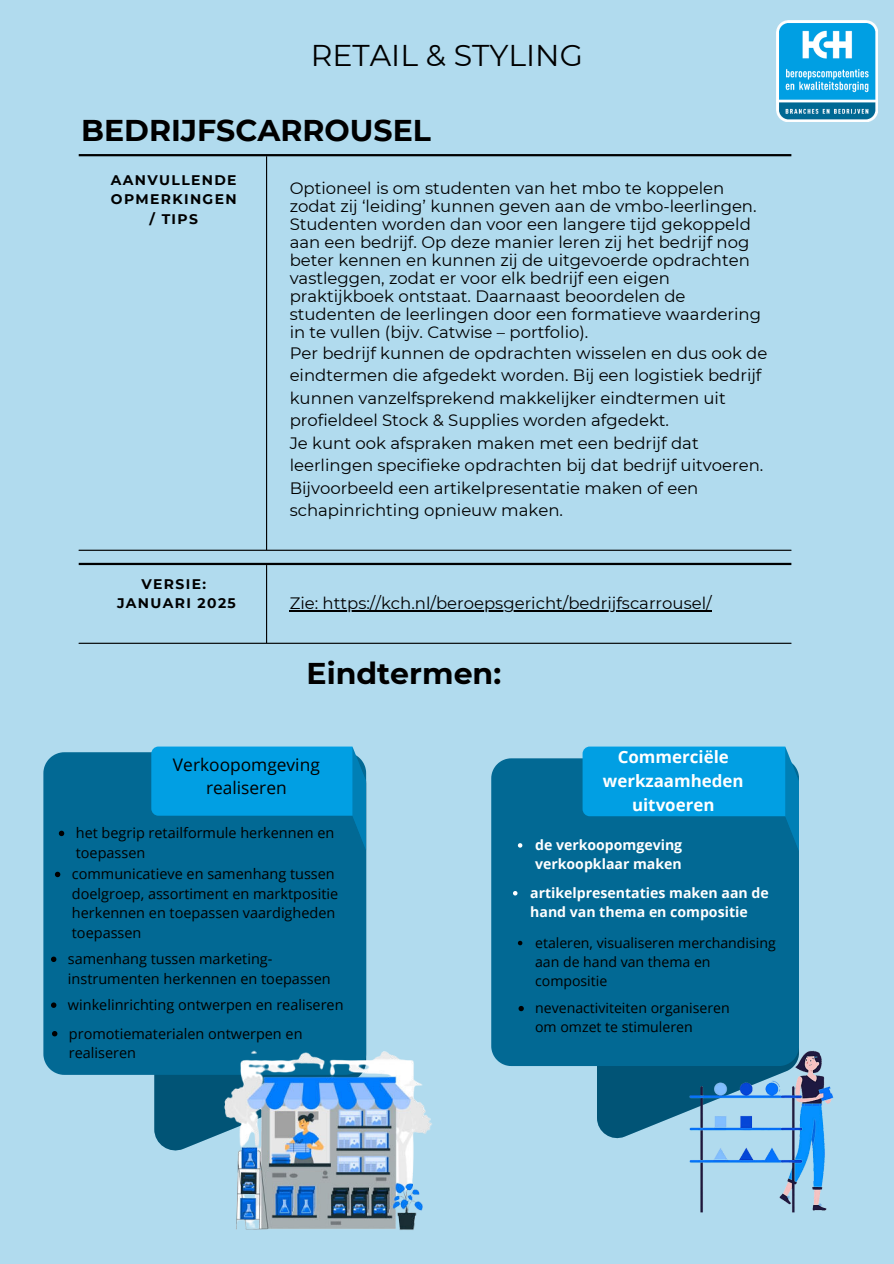
<style>
.page{position:relative;width:894px;height:1264px;background:#fff}
.page>*{position:absolute;margin:0;border:0;box-sizing:border-box;transform-origin:0 0}
.t1{font:700 30px "Montserrat";color:#000}
.t2{font:30px "Montserrat";color:#000}
.t3{font:17.4px/23.9px "Open Sans";color:#000;text-align:center}
.t4{font:700 16.95px/23.7px "Open Sans";color:#fff;text-align:center}
.t5{font:16.5px/18px "Montserrat";color:#000}
.t6{font:14.4px/19.5px "Open Sans";color:#000}
.t7{font:14.1px/19.2px "Open Sans";color:#000}
.t8{font:700 14.1px/19.2px "Open Sans";color:#fff}
.t9{font:700 13.95px/19.2px "Montserrat";letter-spacing:.1em;color:#000;text-align:center}
</style>
<div class="page">
<div style="left:0;top:0;width:893px;height:1263px;background:#b1dbee"></div>
<hr style="left:266px;top:156px;width:1px;height:393px;background:#000">
<hr style="left:79px;top:549px;width:712px;height:2px;background:#000">
<hr style="left:79px;top:154px;width:712px;height:2px;background:#000">
<img style="left:776px;top:20px;width:101px;height:102px">
<div style="left:597px;top:1066px;width:41px;height:72px;background:#015476"></div>
<div style="left:491px;top:758px;width:307px;height:308px;background:#026994"></div>
<svg style="left:582px;top:746px;width:216px;height:105px;background:#038dc7"></svg>
<img style="left:638px;top:999px;width:196px;height:214px">
<svg style="left:517px;top:843px;width:5px;height:4px"></svg>
<svg style="left:513px;top:891px;width:4px;height:4px"></svg>
<svg style="left:517px;top:940px;width:5px;height:5px"></svg>
<svg style="left:518px;top:1005px;width:5px;height:6px"></svg>
<svg style="left:154px;top:1074px;width:65px;height:76px;background:#0f5f80"></svg>
<div style="left:43px;top:752px;width:323px;height:322px;background:#026994"></div>
<svg style="left:151px;top:746px;width:215px;height:104px;background:#038cc7"></svg>
<img style="left:219px;top:1038px;width:213px;height:192px">
<svg style="left:59px;top:830px;width:5px;height:6px"></svg>
<svg style="left:55px;top:871px;width:5px;height:6px"></svg>
<svg style="left:51px;top:956px;width:5px;height:6px"></svg>
<svg style="left:51px;top:1002px;width:5px;height:5px"></svg>
<svg style="left:52px;top:1030px;width:5px;height:6px"></svg>
<hr style="left:289px;top:610px;width:422px;height:1px;background:#000">
<hr style="left:266px;top:565px;width:1px;height:77px;background:#000">
<hr style="left:79px;top:642px;width:712px;height:2px;background:#000">
<hr style="left:79px;top:563px;width:712px;height:2px;background:#000">
<h1 class="t2" style="left:310px;top:35px;width:273px">RETAIL &amp; STYLING</h1>
<h1 class="t1" style="left:81px;top:109px;width:351px">BEDRIJFSCARROUSEL</h1>
<p class="t9" style="left:111px;top:170px;width:127px">AANVULLENDE<br>OPMERKINGEN / TIPS</p>
<p class="t9" style="left:117px;top:574px;width:120px">VERSIE:<br>JANUARI 2025</p>
<p class="t5" style="left:289px;top:179px;width:472px">Optioneel is om studenten van het mbo te koppelen zodat zij ‘leiding’ kunnen geven aan de vmbo-leerlingen.<br>Studenten worden dan voor een langere tijd gekoppeld aan een bedrijf. Op deze manier leren zij het bedrijf nog beter kennen en kunnen zij de uitgevoerde opdrachten vastleggen, zodat er voor elk bedrijf een eigen praktijkboek ontstaat. Daarnaast beoordelen de studenten de leerlingen door een formatieve waardering in te vullen (bijv. Catwise – portfolio).</p>
<p class="t5" style="left:289px;top:341px;width:479px;line-height:22.5px">Per bedrijf kunnen de opdrachten wisselen en dus ook de eindtermen die afgedekt worden. Bij een logistiek bedrijf kunnen vanzelfsprekend makkelijker eindtermen uit profieldeel Stock &amp; Supplies worden afgedekt.<br>Je kunt ook afspraken maken met een bedrijf dat leerlingen specifieke opdrachten bij dat bedrijf uitvoeren.<br>Bijvoorbeeld een artikelpresentatie maken of een schapinrichting opnieuw maken.</p>
<p class="t5" style="left:289px;top:593px;width:423px">Zie: https://kch.nl/beroepsgericht/bedrijfscarrousel/</p>
<h1 class="t1" style="left:306px;top:652px;width:196px">Eindtermen:</h1>
<p class="t3" style="left:173px;top:752px;width:148px">Verkoopomgeving realiseren</p>
<p class="t6" style="left:76px;top:823px;width:260px">het begrip retailformule herkennen en toepassen</p>
<p class="t6" style="left:72px;top:864px;width:268px">communicatieve en samenhang tussen doelgroep, assortiment en marktpositie herkennen en toepassen vaardigheden toepassen</p>
<p class="t6" style="left:68px;top:948px;width:264px">samenhang tussen marketing&shy;instrumenten herkennen en toepassen</p>
<p class="t6" style="left:68px;top:990px;width:277px;line-height:28.5px">winkelinrichting ontwerpen en realiseren promotiematerialen ontwerpen en</p>
<p class="t6" style="left:69px;top:1042px;width:69px">realiseren</p>
<p class="t4" style="left:602px;top:745px;width:142px">Commerciële werkzaamheden uitvoeren</p>
<p class="t8" style="left:535px;top:834px;width:149px">de verkoopomgeving verkoopklaar maken</p>
<p class="t8" style="left:530px;top:882px;width:240px">artikelpresentaties maken aan de hand van thema en compositie</p>
<p class="t7" style="left:535px;top:932px;width:242px">etaleren, visualiseren merchandising aan de hand van thema en compositie</p>
<p class="t7" style="left:535px;top:998px;width:196px">nevenactiviteiten organiseren om omzet te stimuleren</p>
</div>
